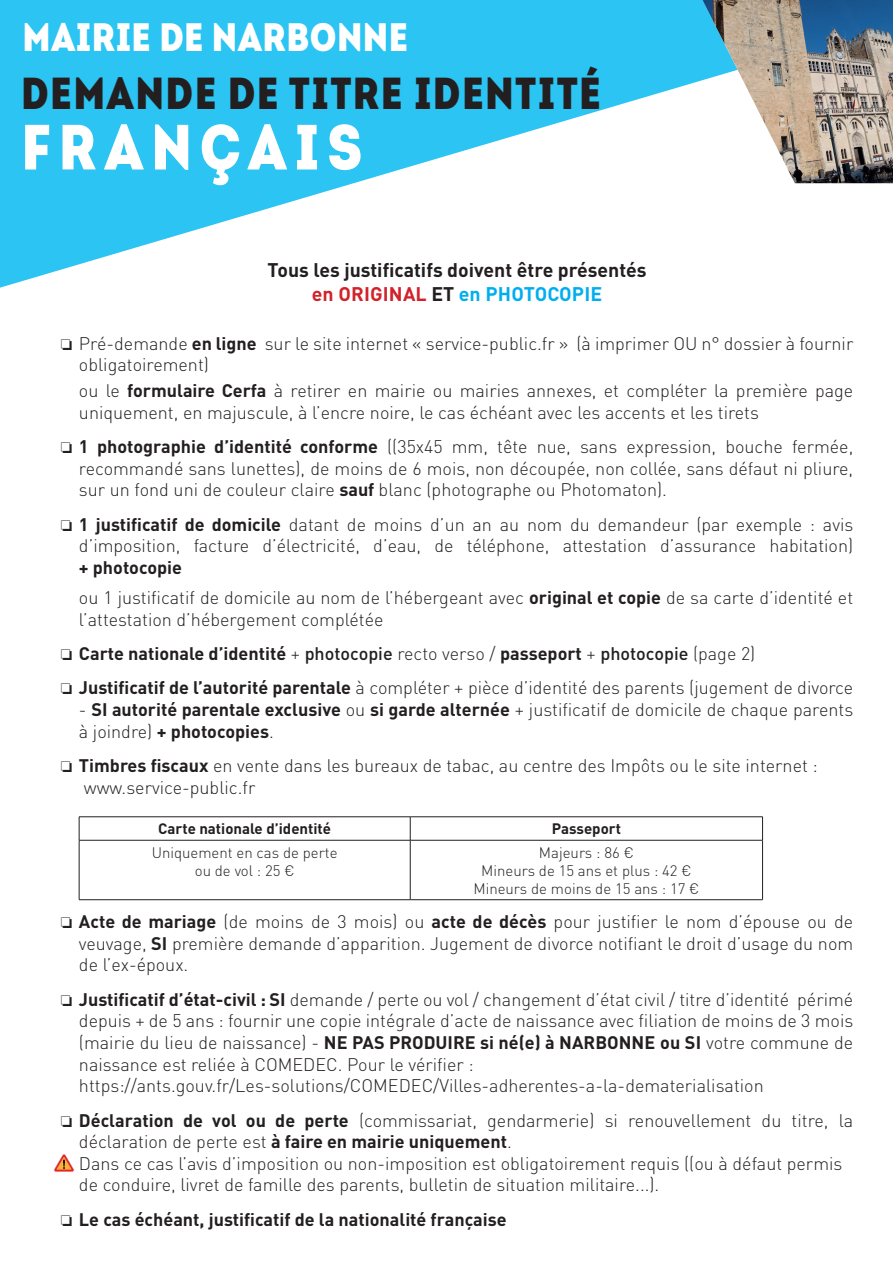
<style>
.page{position:relative;width:893px;height:1263px;background:#fff}
.page>*{position:absolute;margin:0;border:0;box-sizing:border-box;transform-origin:0 0}
.t1{font:63.75px "Intro Cond Black Free";letter-spacing:.12em;color:#fff}
.t2{font:44.85px "Intro Cond Black Free";letter-spacing:.03em;color:#231f20}
.t3{font:39.6px "Intro Cond Black Free";letter-spacing:.01em;color:#fff}
.t4{font:700 19.5px/23.4px "DIN Pro";color:#231f20;text-align:center}
.t5{font:300 18px/21.6px "DIN Pro";color:#231f20}
.t6{font:700 18px/21.6px "DIN Pro";color:#231f20}
.t7{font:300 15px/18px "DIN Pro";color:#231f20;text-align:center}
.t8{font:700 15px "DIN Pro";color:#231f20}
.s1{color:#d1232a}
.s2{color:#00aeef}
.s3{font-weight:700}
.s4{font-weight:500}
.s5{font-weight:300}
</style>
<div class="page">
<svg style="left:0;top:0;width:893px;height:288px;fill:#2bc4f3"></svg>
<img style="left:702px;top:0;width:191px;height:183px">
<img style="left:54px;top:1154px;width:20px;height:17px">
<hr style="left:79px;top:816px;width:331px;height:1px;background:#231f20">
<svg style="left:79px;top:817px;width:1px;height:23px"></svg>
<hr style="left:410px;top:816px;width:353px;height:1px;background:#231f20">
<svg style="left:410px;top:817px;width:1px;height:23px"></svg>
<svg style="left:762px;top:817px;width:1px;height:23px"></svg>
<hr style="left:79px;top:840px;width:331px;height:1px;background:#231f20">
<hr style="left:79px;top:840px;width:1px;height:59px;background:#231f20">
<hr style="left:410px;top:840px;width:353px;height:1px;background:#231f20">
<hr style="left:410px;top:840px;width:1px;height:59px;background:#231f20">
<hr style="left:762px;top:840px;width:1px;height:59px;background:#231f20">
<hr style="left:79px;top:899px;width:331px;height:1px;background:#231f20">
<hr style="left:410px;top:899px;width:353px;height:1px;background:#231f20">
<h3 class="t3" style="left:22px;top:10px;width:387px">MAIRIE DE NARBONNE</h3>
<h2 class="t2" style="left:21px;top:63px;width:581px">DEMANDE DE TITRE IDENTITÉ</h2>
<h1 class="t1" style="left:21px;top:104px;width:343px">FRANÇAIS</h1>
<p class="t4" style="left:268px;top:258px;width:381px">Tous les justificatifs doivent être présentés <span class="s1">en ORIGINAL</span> ET <span class="s2">en PHOTOCOPIE</span></p>
<p class="t5" style="left:79px;top:332px;width:776px;text-indent:-18px">❏ Pré-demande <span class="s3">en ligne</span> sur le site internet « service-public.fr » (à imprimer OU n° dossier à fournir obligatoirement)</p>
<p class="t5" style="left:79px;top:379px;width:776px">ou le <span class="s3">formulaire Cerfa</span> à retirer en mairie ou mairies annexes, et compléter la première page uniquement, en majuscule, à l’encre noire, le cas échéant avec les accents et les tirets</p>
<p class="t5" style="left:79px;top:435px;width:776px;text-align:justify;text-indent:-18px">❏ <span class="s3">1 photographie d’identité conforme</span> ((35x45 mm, tête nue, sans expression, bouche fermée, recommandé sans lunettes), de moins de 6 mois, non découpée, non collée, sans défaut ni pliure, sur un fond uni de couleur claire <span class="s3">sauf</span> blanc (photographe ou Photomaton).</p>
<p class="t5" style="left:61px;top:513px;width:794px;text-align:right">❏ <span class="s3">1 justificatif de domicile</span> datant de moins d’un an au nom du demandeur (par exemple : avis d’imposition, facture d’électricité, d’eau, de téléphone, attestation d’assurance habitation)</p>
<p class="t5" style="left:79px;top:552px;width:776px;line-height:30.2px"><span class="s3">+ photocopie<br></span>ou 1 justificatif de domicile au nom de l’hébergeant avec <span class="s3">original et copie</span> de sa carte d’identité et</p>
<p class="t5" style="left:61px;top:601px;width:794px;line-height:34.3px;text-indent:18px">l’attestation d’hébergement complétée<br>❏ <span class="s3">Carte nationale d’identité</span> + <span class="s4">photocopie</span> recto verso / <span class="s3">passeport</span> + <span class="s4">photocopie</span> (page 2)<br>❏ <span class="s3">Justificatif de l’autorité parentale</span> à compléter + pièce d’identité des parents (jugement de divorce</p>
<p class="t6" style="left:79px;top:698px;width:776px"><span class="s5">-</span> SI autorité parentale exclusive <span class="s5">ou</span> si garde alternée <span class="s5">+ justificatif de domicile de chaque parents à joindre)</span> + photocopies<span class="s5">.</span></p>
<p class="t5" style="left:84px;top:754px;width:735px;text-indent:-23px">❏ <span class="s3">Timbres fiscaux</span> en vente dans les bureaux de tabac, au centre des Impôts ou le site internet : www.service-public.fr</p>
<p class="t8" style="left:158px;top:819px;width:174px">Carte nationale d’identité</p>
<p class="t8" style="left:552px;top:819px;width:71px">Passeport</p>
<p class="t7" style="left:152px;top:843px;width:187px">Uniquement en cas de perte ou de vol : 25 €</p>
<p class="t7" style="left:473px;top:843px;width:227px">Majeurs : 86 €<br>Mineurs de 15 ans et plus : 42 €<br>Mineurs de moins de 15 ans : 17 €</p>
<p class="t5" style="left:79px;top:910px;width:776px;text-align:justify;text-indent:-18px">❏ <span class="s3">Acte de mariage</span> (de moins de 3 mois) ou <span class="s3">acte de décès</span> pour justifier le nom d’épouse ou de veuvage, <span class="s3">SI</span> première demande d’apparition. Jugement de divorce notifiant le droit d’usage du nom de l’ex-époux.</p>
<p class="t5" style="left:79px;top:988px;width:776px;text-indent:-18px">❏ <span class="s3">Justificatif d’état-civil : SI</span> demande / perte ou vol / changement d’état civil / titre d’identité périmé depuis + de 5 ans : fournir une copie intégrale d’acte de naissance avec filiation de moins de 3 mois (mairie du lieu de naissance) - <span class="s3">NE PAS PRODUIRE si né(e) à NARBONNE ou SI</span> votre commune de naissance est reliée à COMEDEC. Pour le vérifier : https://ants.gouv.fr/Les-solutions/COMEDEC/Villes-adherentes-a-la-dematerialisation</p>
<p class="t5" style="left:79px;top:1108px;width:776px;text-indent:-18px">❏ <span class="s3">Déclaration de vol ou de perte</span> (commissariat, gendarmerie) si renouvellement du titre, la déclaration de perte est <span class="s3">à faire en mairie uniquement</span>.<br>Dans ce cas l’avis d’imposition ou non-imposition est obligatoirement requis ((ou à défaut permis de conduire, livret de famille des parents, bulletin de situation militaire...).</p>
<p class="t6" style="left:61px;top:1208px;width:447px">❏ Le cas échéant, justificatif de la nationalité française</p>
</div>
